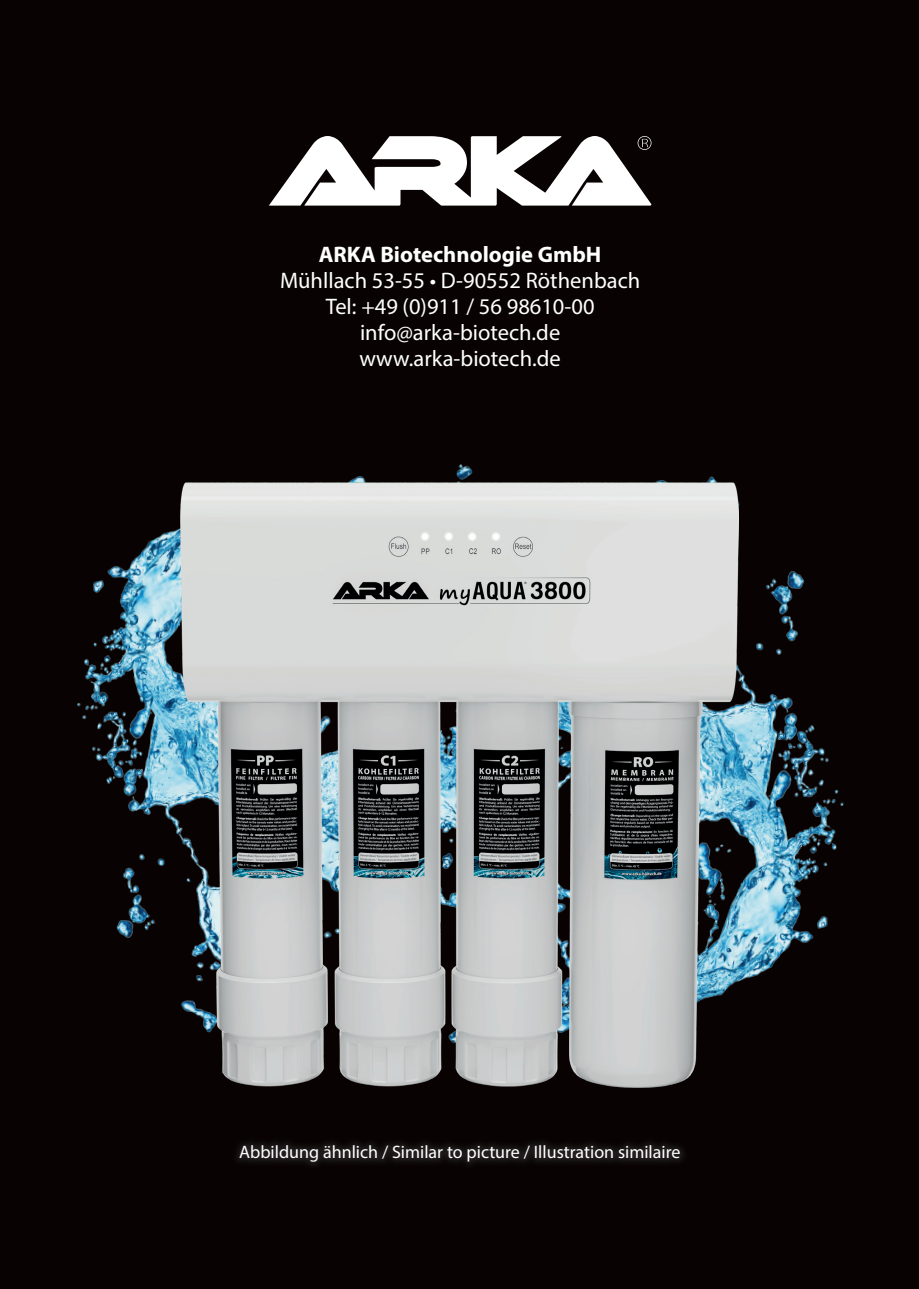
<style>
.page{position:relative;width:919px;height:1289px;background:#fff}
.page>*{position:absolute;margin:0;border:0;box-sizing:border-box;transform-origin:0 0}
.t1{font:22.5px/25.8px "Myriad Pro";color:#fff;text-align:center}
.t2{font:700 22.5px "Myriad Pro";color:#fff}
.t3{font:18px "Myriad Pro";color:#fff}
</style>
<div class="page">
<div style="left:0;top:0;width:918px;height:1288px;background:#080302"></div>
<svg style="left:237px;top:1142px;width:447px;height:23px;fill:#1a1516"></svg>
<img style="left:459px;top:464px;width:385px;height:518px">
<img style="left:77px;top:465px;width:568px;height:473px">
<img style="left:180px;top:482px;width:558px;height:605px">
<svg style="left:269px;top:136px;width:382px;height:69px"></svg>
<p class="t2" style="left:319px;top:240px;width:284px">ARKA Biotechnologie GmbH</p>
<p class="t1" style="left:280px;top:267px;width:361px">Mühllach 53-55 • D-90552 Röthenbach<br>Tel: +49 (0)911 / 56 98610-00 info@arka-biotech.de www.arka-biotech.de</p>
<p class="t3" style="left:239px;top:1141px;width:443px">Abbildung ähnlich / Similar to picture / Illustration similaire</p>
</div>
